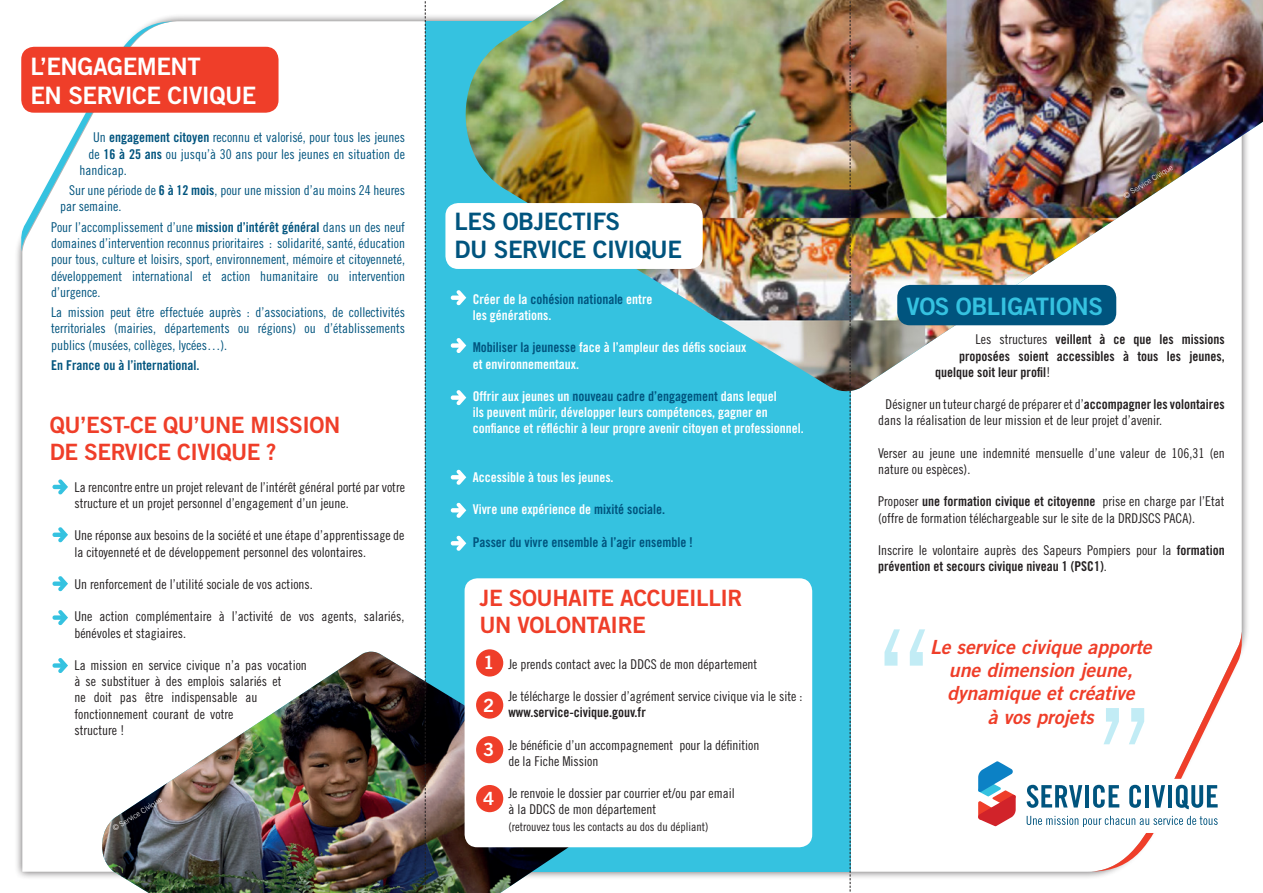
<style>
.page{position:relative;width:1263px;height:893px;background:#fff}
.page>*{position:absolute;margin:0;border:0;box-sizing:border-box;transform-origin:0 0}
.t1{font:24px "Trade Gothic Bold Two";letter-spacing:-.02em;color:#fff}
.t2{font:24px "Trade Gothic Bold Two";letter-spacing:-.02em;color:#00547e}
.t3{font:24px "Trade Gothic Bold Two";letter-spacing:-.02em;color:#35c2e0}
.t4{font:22.5px/27px "Trade Gothic Bold Two";letter-spacing:-.02em;color:#ef3e29}
.t5{font:italic 19.5px "Trade Gothic Bold Two";color:#ef3e29}
.t6{font:18.3px "Trade Gothic Bold Two";color:#fff}
.t7{font:13.5px/16.2px "Trade Gothic Cond Eighteen";color:#231f20}
.t8{font:13.5px/16.2px "Trade Gothic Cond Eighteen";color:#00547e;text-align:justify}
.t9{font:13.5px/16.2px "Trade Gothic Bold Cond Twenty";color:#fff}
.t10{font:13.5px "Trade Gothic Bold Cond Twenty";color:#231f20}
.t11{font:13.5px "Trade Gothic Bold Cond Twenty";color:#00547e}
.t12{font:12px "Trade Gothic Cond Eighteen";color:#231f20}
.t13{font:300 7.5px "Trade Gothic";color:#fff}
.s1{font-family:"Trade Gothic Bold Cond Twenty"}
.s2{color:#fff}
.s3{color:#00547e}
.s4{font-family:"Trade Gothic Cond Eighteen"}
</style>
<div class="page">
<svg style="left:978px;top:761px;width:38px;height:65px"></svg>
<div style="left:425px;top:21px;width:425px;height:851px;background:#35c2e0"></div>
<img style="left:466px;top:0;width:797px;height:393px">
<svg style="left:21px;top:22px;width:152px;height:230px"></svg>
<div style="left:21px;top:47px;width:258px;height:66px;background:#ef3e29;border-radius:13px"></div>
<div style="left:445px;top:203px;width:258px;height:66px;background:#fff;border-radius:13px"></div>
<div style="left:897px;top:285px;width:219px;height:40px;background:#00547e;border-radius:13px"></div>
<svg style="left:52px;top:479px;width:16px;height:15px"></svg>
<svg style="left:451px;top:290px;width:15px;height:15px"></svg>
<svg style="left:451px;top:338px;width:15px;height:15px"></svg>
<svg style="left:451px;top:390px;width:15px;height:15px"></svg>
<svg style="left:451px;top:470px;width:15px;height:15px"></svg>
<svg style="left:451px;top:503px;width:15px;height:15px"></svg>
<svg style="left:451px;top:536px;width:15px;height:15px"></svg>
<svg style="left:52px;top:527px;width:16px;height:15px"></svg>
<svg style="left:52px;top:576px;width:16px;height:15px"></svg>
<svg style="left:52px;top:610px;width:16px;height:15px"></svg>
<svg style="left:52px;top:658px;width:16px;height:15px"></svg>
<svg style="left:884px;top:629px;width:41px;height:37px"></svg>
<img style="left:101px;top:652px;width:485px;height:241px">
<svg style="left:1026px;top:631px;width:216px;height:241px"></svg>
<div style="left:465px;top:578px;width:347px;height:269px;background:#fff;border-radius:13px"></div>
<div style="left:476px;top:649px;width:27px;height:27px;background:#ef3e29;border-radius:50%"></div>
<div style="left:476px;top:691px;width:27px;height:28px;background:#ef3e29;border-radius:50%"></div>
<div style="left:476px;top:736px;width:27px;height:27px;background:#ef3e29;border-radius:50%"></div>
<div style="left:476px;top:785px;width:27px;height:27px;background:#ef3e29;border-radius:50%"></div>
<svg style="left:425px;top:1px;width:1px;height:892px"></svg>
<svg style="left:850px;top:0;width:1px;height:892px"></svg>
<p class="t1" style="left:30px;top:52px;width:172px">L’ENGAGEMENT</p>
<p class="t1" style="left:30px;top:81px;width:228px">EN SERVICE CIVIQUE</p>
<p class="t8" style="left:93px;top:129px;width:314px">Un <span class="s1">engagement citoyen</span> reconnu et valorisé, pour tous les jeunes</p>
<p class="t8" style="left:89px;top:146px;width:318px">de <span class="s1">16 à 25 ans</span> ou jusqu’à 30 ans pour les jeunes en situation de</p>
<p class="t8" style="left:80px;top:162px;width:49px">handicap.</p>
<p class="t8" style="left:60px;top:182px;width:347px;text-indent:9px">Sur une période de <span class="s1">6 à 12 mois</span>, pour une mission d’au moins 24 heures par semaine.</p>
<p class="t8" style="left:51px;top:219px;width:356px">Pour l’accomplissement d’une <span class="s1">mission d’intérêt général</span> dans un des neuf domaines d’intervention reconnus prioritaires : solidarité, santé, éducation pour tous, culture et loisirs, sport, environnement, mémoire et citoyenneté, développement international et action humanitaire ou intervention d’urgence.</p>
<p class="t8" style="left:51px;top:304px;width:356px">La mission peut être effectuée auprès : d’associations, de collectivités territoriales (mairies, départements ou régions) ou d’établissements publics (musées, collèges, lycées…).</p>
<p class="t11" style="left:51px;top:357px;width:150px">En France ou à l’international.</p>
<p class="t4" style="left:50px;top:411px;width:292px">QU’EST-CE QU’UNE MISSION<br>DE SERVICE CIVIQUE ?</p>
<p class="t7" style="left:74px;top:479px;width:332px">La rencontre entre un projet relevant de l’intérêt général porté par votre structure et un projet personnel d’engagement d’un jeune.</p>
<p class="t7" style="left:74px;top:527px;width:332px">Une réponse aux besoins de la société et une étape d’apprentissage de la citoyenneté et de développement personnel des volontaires.</p>
<p class="t7" style="left:74px;top:576px;width:240px">Un renforcement de l’utilité sociale de vos actions.</p>
<p class="t7" style="left:74px;top:608px;width:331px">Une action complémentaire à l’activité de vos agents, salariés, bénévoles et stagiaires.</p>
<p class="t7" style="left:74px;top:657px;width:234px">La mission en service civique n’a pas vocation à se substituer à des emplois salariés et<br>ne doit pas être indispensable au fonctionnement courant de votre<br>structure !</p>
<p class="t13" style="left:111px;top:825px;width:58px;rotate:-32deg">© Service Civique</p>
<p class="t2" style="left:455px;top:206px;width:167px">LES OBJECTIFS</p>
<p class="t2" style="left:455px;top:235px;width:229px">DU SERVICE CIVIQUE</p>
<p class="t11" style="left:473px;top:291px;width:181px"><span class="s2">Créer de la</span> cohésion nationale <span class="s2">entre</span></p>
<p class="t9" style="left:473px;top:307px;width:80px">les générations.</p>
<p class="t9" style="left:473px;top:339px;width:275px"><span class="s3">Mobiliser la jeunesse</span> face à l’ampleur des défis sociaux</p>
<p class="t9" style="left:473px;top:355px;width:108px">et environnementaux.</p>
<p class="t9" style="left:473px;top:388px;width:306px">Offrir aux jeunes un <span class="s3">nouveau cadre d’engagement</span> dans lequel</p>
<p class="t9" style="left:473px;top:404px;width:333px">ils peuvent mûrir, développer leurs compétences, gagner en confiance et réfléchir à leur propre avenir citoyen et professionnel.</p>
<p class="t9" style="left:473px;top:469px;width:142px">Accessible à tous les jeunes.</p>
<p class="t9" style="left:473px;top:501px;width:194px">Vivre une expérience de <span class="s3">mixité sociale.</span></p>
<p class="t11" style="left:473px;top:534px;width:222px">Passer du vivre ensemble à l’agir ensemble !</p>
<p class="t4" style="left:479px;top:584px;width:265px">JE SOUHAITE ACCUEILLIR</p>
<p class="t4" style="left:479px;top:611px;width:168px">UN VOLONTAIRE</p>
<p class="t7" style="left:508px;top:656px;width:250px">Je prends contact avec la DDCS de mon département</p>
<p class="t7" style="left:508px;top:688px;width:295px">Je télécharge le dossier d’agrément service civique via le site :</p>
<p class="t10" style="left:508px;top:704px;width:139px">www.service-civique.gouv.fr</p>
<p class="t7" style="left:508px;top:737px;width:253px">Je bénéficie d’un accompagnement pour la définition</p>
<p class="t7" style="left:508px;top:753px;width:91px">de la Fiche Mission</p>
<p class="t7" style="left:508px;top:785px;width:228px">Je renvoie le dossier par courrier et/ou par email</p>
<p class="t7" style="left:508px;top:801px;width:149px">à la DDCS de mon département</p>
<p class="t12" style="left:508px;top:819px;width:201px">(retrouvez tous les contacts au dos du dépliant)</p>
<p class="t6" style="left:483px;top:652px;width:13px">1</p>
<p class="t6" style="left:483px;top:694px;width:13px">2</p>
<p class="t6" style="left:483px;top:738px;width:13px">3</p>
<p class="t6" style="left:483px;top:787px;width:13px">4</p>
<p class="t13" style="left:1122px;top:192px;width:58px;rotate:-32deg">© Service Civique</p>
<p class="t3" style="left:906px;top:291px;width:198px">VOS OBLIGATIONS</p>
<p class="t10" style="left:976px;top:331px;width:251px"><span class="s4">Les structures</span> veillent à ce que les missions</p>
<p class="t10" style="left:959px;top:348px;width:267px">proposées soient accessibles à tous les jeunes,</p>
<p class="t10" style="left:935px;top:364px;width:117px">quelque soit leur profil<span class="s4">!</span></p>
<p class="t7" style="left:878px;top:396px;width:348px;text-indent:8px">Désigner un tuteur chargé de préparer et d’<span class="s1">accompagner les volontaires </span>dans la réalisation de leur mission et de leur projet d’avenir.</p>
<p class="t7" style="left:878px;top:445px;width:348px">Verser au jeune une indemnité mensuelle d’une valeur de 106,31 (en nature ou espèces).</p>
<p class="t7" style="left:878px;top:493px;width:348px">Proposer <span class="s1">une formation civique et citoyenne</span> prise en charge par l’Etat (offre de formation téléchargeable sur le site de la DRDJSCS PACA).</p>
<p class="t7" style="left:878px;top:542px;width:348px">Inscrire le volontaire auprès des Sapeurs Pompiers pour la <span class="s1">formation prévention et secours civique niveau 1 (PSC1)</span>.</p>
<p class="t5" style="left:930px;top:635px;width:223px">Le service civique apporte</p>
<p class="t5" style="left:949px;top:658px;width:185px">une dimension jeune,</p>
<p class="t5" style="left:947px;top:681px;width:189px">dynamique et créative</p>
<p class="t5" style="left:988px;top:705px;width:108px">à vos projets</p>
</div>
